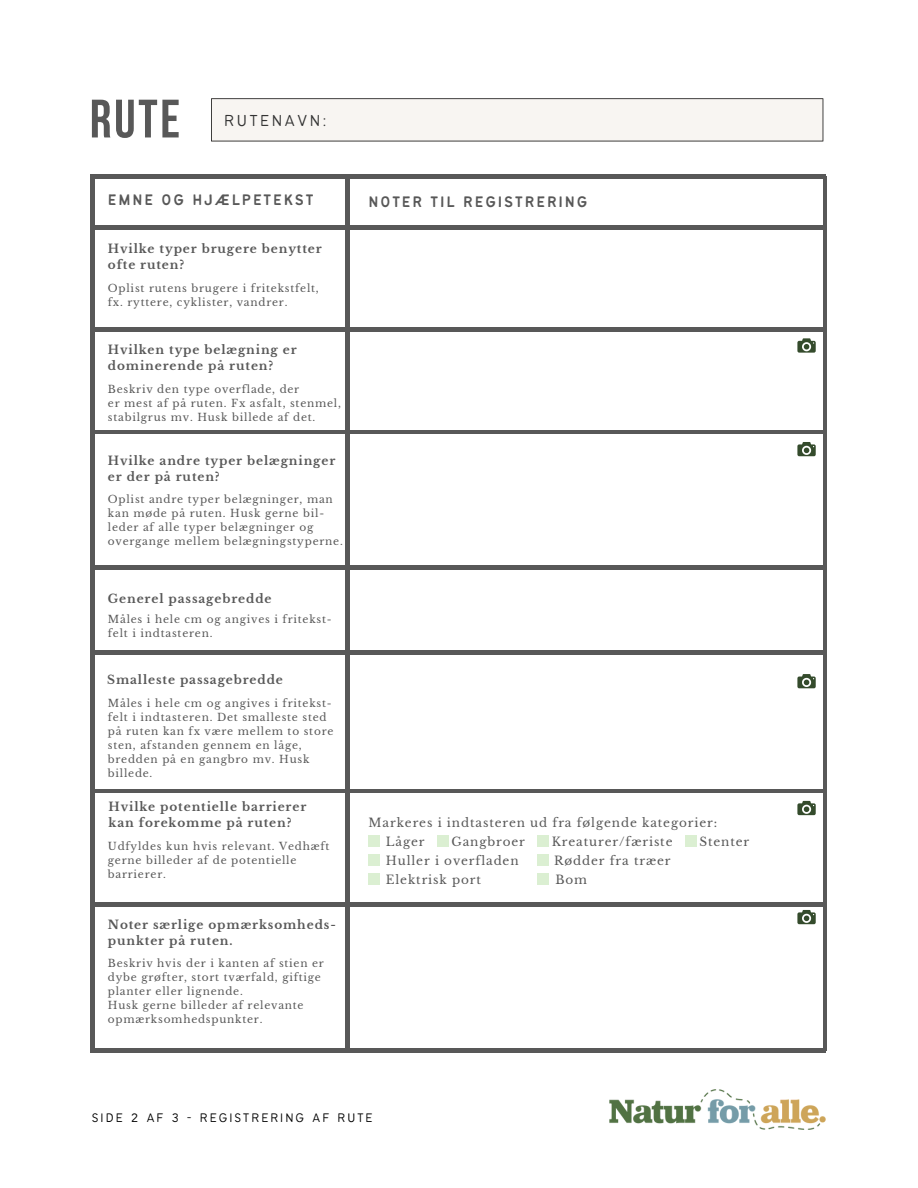
<style>
.page{position:relative;width:918px;height:1188px;background:#fff}
.page>*{position:absolute;margin:0;border:0;box-sizing:border-box;transform-origin:0 0}
.t1{font:700 54px "Bebas Neue";color:#585858}
.t2{font:300 17.55px "Bantayog";letter-spacing:.15em;color:#333}
.t3{font:16.8px "Bantayog";letter-spacing:.11em;color:#585858}
.t4{font:300 13.65px "Bantayog";letter-spacing:.15em;color:#000}
.t5{font:700 12px/16px "Libre Baskerville";letter-spacing:.075em;color:#585858}
.t6{font:12px "Libre Baskerville";letter-spacing:.075em;color:#585858}
.t7{font:10.5px/14px "Libre Baskerville";letter-spacing:.075em;color:#585858}
</style>
<div class="page">
<hr style="left:91px;top:226px;width:330px;height:3px;background:#585858">
<hr style="left:91px;top:327px;width:327px;height:4px;background:#585858">
<hr style="left:346px;top:176px;width:4px;height:433px;background:#585858">
<hr style="left:93px;top:430px;width:328px;height:4px;background:#585858">
<hr style="left:367px;top:226px;width:329px;height:3px;background:#585858">
<hr style="left:364px;top:327px;width:328px;height:4px;background:#585858">
<hr style="left:367px;top:430px;width:328px;height:4px;background:#585858">
<hr style="left:496px;top:226px;width:328px;height:3px;background:#585858">
<hr style="left:492px;top:327px;width:332px;height:4px;background:#585858">
<hr style="left:495px;top:430px;width:331px;height:4px;background:#585858">
<hr style="left:93px;top:566px;width:327px;height:4px;background:#585858">
<hr style="left:366px;top:566px;width:328px;height:4px;background:#585858">
<hr style="left:495px;top:566px;width:331px;height:4px;background:#585858">
<hr style="left:92px;top:651px;width:734px;height:4px;background:#585858">
<img style="left:610px;top:1089px;width:216px;height:41px">
<svg style="left:211px;top:98px;width:612px;height:43px"></svg>
<hr style="left:91px;top:175px;width:332px;height:3px;background:#585858">
<hr style="left:369px;top:175px;width:328px;height:3px;background:#585858">
<hr style="left:497px;top:175px;width:329px;height:3px;background:#585858">
<hr style="left:91px;top:902px;width:735px;height:4px;background:#585858">
<hr style="left:91px;top:176px;width:3px;height:874px;background:#585858">
<hr style="left:823px;top:176px;width:4px;height:874px;background:#585858">
<hr style="left:346px;top:604px;width:4px;height:446px;background:#585858">
<hr style="left:91px;top:1049px;width:333px;height:3px;background:#585858">
<hr style="left:363px;top:1049px;width:329px;height:3px;background:#585858">
<hr style="left:492px;top:1049px;width:334px;height:3px;background:#585858">
<hr style="left:93px;top:789px;width:730px;height:4px;background:#585858">
<div style="left:369px;top:835px;width:11px;height:11px;background:#dbefd2"></div>
<div style="left:437px;top:835px;width:11px;height:11px;background:#dbefd2"></div>
<div style="left:369px;top:854px;width:11px;height:11px;background:#dbefd2"></div>
<div style="left:369px;top:873px;width:11px;height:12px;background:#dbefd2"></div>
<div style="left:538px;top:835px;width:11px;height:11px;background:#dbefd2"></div>
<div style="left:686px;top:835px;width:11px;height:11px;background:#dbefd2"></div>
<div style="left:538px;top:855px;width:11px;height:11px;background:#dbefd2"></div>
<svg style="left:797px;top:338px;width:18px;height:15px"></svg>
<svg style="left:797px;top:442px;width:18px;height:14px"></svg>
<svg style="left:797px;top:674px;width:18px;height:14px"></svg>
<svg style="left:797px;top:801px;width:18px;height:14px"></svg>
<svg style="left:797px;top:910px;width:18px;height:14px"></svg>
<div style="left:538px;top:873px;width:11px;height:12px;background:#dbefd2"></div>
<p class="t1" style="left:90px;top:97px;width:92px">RUTE</p>
<p class="t2" style="left:224px;top:114px;width:103px">RUTENAVN:</p>
<p class="t3" style="left:108px;top:194px;width:207px">EMNE OG HJÆLPETEKST</p>
<p class="t3" style="left:369px;top:195px;width:220px">NOTER TIL REGISTRERING</p>
<p class="t5" style="left:108px;top:241px;width:215px">Hvilke typer brugere benytter ofte ruten?</p>
<p class="t7" style="left:108px;top:281px;width:212px">Oplist rutens brugere i fritekstfelt,</p>
<p class="t7" style="left:108px;top:295px;width:181px">fx. ryttere, cyklister, vandrer.</p>
<p class="t5" style="left:108px;top:342px;width:190px">Hvilken type belægning er</p>
<p class="t5" style="left:108px;top:358px;width:167px">dominerende på ruten?</p>
<p class="t7" style="left:108px;top:383px;width:193px">Beskriv den type overflade, der</p>
<p class="t7" style="left:108px;top:397px;width:235px">er mest af på ruten. Fx asfalt, stenmel, stabilgrus mv. Husk billede af det.</p>
<p class="t5" style="left:108px;top:453px;width:229px">Hvilke andre typer belægninger</p>
<p class="t5" style="left:108px;top:469px;width:113px">er der på ruten?</p>
<p class="t7" style="left:108px;top:493px;width:226px">Oplist andre typer belægninger, man</p>
<p class="t7" style="left:108px;top:507px;width:218px">kan møde på ruten. Husk gerne bil-</p>
<p class="t7" style="left:108px;top:521px;width:236px">leder af alle typer belægninger og overgange mellem belægningstyperne.</p>
<p class="t5" style="left:108px;top:590px;width:165px">Generel passagebredde</p>
<p class="t7" style="left:108px;top:612px;width:225px">Måles i hele cm og angives i fritekst-</p>
<p class="t7" style="left:108px;top:626px;width:106px">felt i indtasteren.</p>
<p class="t5" style="left:107px;top:672px;width:177px">Smalleste passagebredde</p>
<p class="t7" style="left:108px;top:696px;width:225px">Måles i hele cm og angives i fritekst-</p>
<p class="t7" style="left:108px;top:710px;width:227px">felt i indtasteren. Det smalleste sted på ruten kan fx være mellem to store sten, afstanden gennem en låge, bredden på en gangbro mv. Husk billede.</p>
<p class="t5" style="left:109px;top:798px;width:199px">Hvilke potentielle barrierer</p>
<p class="t5" style="left:109px;top:814px;width:185px">kan forekomme på ruten?</p>
<p class="t6" style="left:369px;top:815px;width:350px">Markeres i indtasteren ud fra følgende kategorier:</p>
<p class="t6" style="left:386px;top:834px;width:40px">Låger</p>
<p class="t6" style="left:451px;top:834px;width:75px">Gangbroer</p>
<p class="t6" style="left:552px;top:834px;width:122px">Kreaturer/færiste</p>
<p class="t6" style="left:699px;top:834px;width:51px">Stenter</p>
<p class="t6" style="left:386px;top:853px;width:134px">Huller i overfladen</p>
<p class="t6" style="left:554px;top:853px;width:118px">Rødder fra træer</p>
<p class="t6" style="left:386px;top:872px;width:97px">Elektrisk port</p>
<p class="t6" style="left:555px;top:872px;width:33px">Bom</p>
<p class="t7" style="left:108px;top:839px;width:223px">Udfyldes kun hvis relevant. Vedhæft gerne billeder af de potentielle barrierer.</p>
<p class="t5" style="left:108px;top:917px;width:229px">Noter særlige opmærksomheds-</p>
<p class="t5" style="left:108px;top:933px;width:126px">punkter på ruten.</p>
<p class="t7" style="left:108px;top:957px;width:218px">Beskriv hvis der i kanten af stien er dybe grøfter, stort tværfald, giftige</p>
<p class="t7" style="left:108px;top:985px;width:136px">planter eller lignende.</p>
<p class="t7" style="left:108px;top:999px;width:197px">Husk gerne billeder af relevante opmærksomhedspunkter.</p>
<p class="t4" style="left:92px;top:1112px;width:282px">SIDE 2 AF 3 - REGISTRERING AF RUTE</p>
</div>
